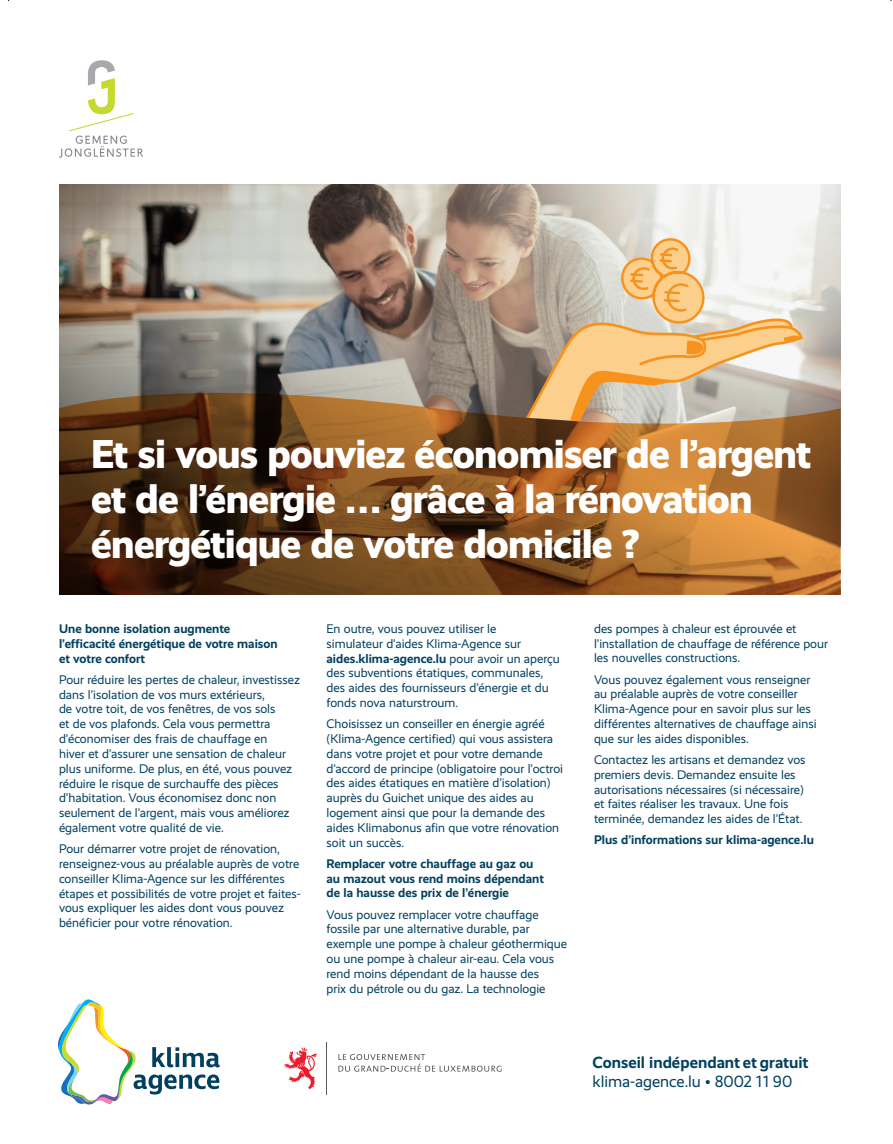
<style>
.page{position:relative;width:893px;height:1144px;background:#fff}
.page>*{position:absolute;margin:0;border:0;box-sizing:border-box;transform-origin:0 0}
.t1{font:800 40.5px/44.5px "Realist";letter-spacing:-.02em;color:#fff}
.t2{font:700 16.35px/19.2px "Realist";color:#02405f}
.t3{font:12.6px/14.9px "Realist";color:#02405f}
.t4{font:700 12.6px/14.9px "Realist";color:#02405f}
.s1{font-weight:700}
.s2{font-weight:400}
</style>
<div class="page">
<svg style="left:59px;top:60px;width:84px;height:98px"></svg>
<hr style="left:326px;top:1042px;width:1px;height:53px;background:#5a5a5d">
<svg style="left:284px;top:1047px;width:33px;height:42px"></svg>
<svg style="left:338px;top:1054px;width:164px;height:18px"></svg>
<svg style="left:58px;top:999px;width:162px;height:106px"></svg>
<img style="left:59px;top:184px;width:781px;height:80px">
<img style="left:59px;top:264px;width:781px;height:331px">
<svg style="left:525px;top:233px;width:278px;height:193px"></svg>
<p class="t1" style="left:91px;top:432px;width:722px">Et si vous pouviez économiser de l’argent et de l’énergie … grâce à la rénovation énergétique de votre domicile ?</p>
<p class="t4" style="left:59px;top:621px;width:220px">Une bonne isolation augmente l’efficacité énergétique de votre maison et votre confort</p>
<p class="t3" style="left:59px;top:672px;width:242px">Pour réduire les pertes de chaleur, investissez dans l’isolation de vos murs extérieurs,<br>de votre toit, de vos fenêtres, de vos sols<br>et de vos plafonds. Cela vous permettra d’économiser des frais de chauffage en<br>hiver et d’assurer une sensation de chaleur plus uniforme. De plus, en été, vous pouvez réduire le risque de surchauffe des pièces d’habitation. Vous économisez donc non seulement de l’argent, mais vous améliorez également votre qualité de vie.</p>
<p class="t3" style="left:59px;top:841px;width:243px">Pour démarrer votre projet de rénovation, renseignez-vous au préalable auprès de votre conseiller Klima-Agence sur les différentes étapes et possibilités de votre projet et faites&shy;vous expliquer les aides dont vous pouvez bénéficier pour votre rénovation.</p>
<p class="t3" style="left:327px;top:621px;width:235px">En outre, vous pouvez utiliser le<br>simulateur d’aides Klima-Agence sur <span class="s1">aides.klima-agence.lu</span> pour avoir un aperçu des subventions étatiques, communales, des aides des fournisseurs d’énergie et du fonds nova naturstroum.</p>
<p class="t3" style="left:327px;top:716px;width:238px">Choisissez un conseiller en énergie agréé (Klima-Agence certified) qui vous assistera dans votre projet et pour votre demande d’accord de principe (obligatoire pour l’octroi des aides étatiques en matière d’isolation) auprès du Guichet unique des aides au logement ainsi que pour la demande des aides Klimabonus afin que votre rénovation soit un succès.</p>
<p class="t4" style="left:327px;top:856px;width:219px">Remplacer votre chauffage au gaz ou au mazout vous rend moins dépendant de la hausse des prix de l’énergie</p>
<p class="t3" style="left:327px;top:907px;width:242px">Vous pouvez remplacer votre chauffage fossile par une alternative durable, par exemple une pompe à chaleur géothermique ou une pompe à chaleur air-eau. Cela vous rend moins dépendant de la hausse des<br>prix du pétrole ou du gaz. La technologie</p>
<p class="t3" style="left:594px;top:621px;width:236px">des pompes à chaleur est éprouvée et l’installation de chauffage de référence pour les nouvelles constructions.</p>
<p class="t3" style="left:594px;top:672px;width:224px">Vous pouvez également vous renseigner au préalable auprès de votre conseiller Klima-Agence pour en savoir plus sur les différentes alternatives de chauffage ainsi que sur les aides disponibles.</p>
<p class="t3" style="left:594px;top:752px;width:213px">Contactez les artisans et demandez vos premiers devis. Demandez ensuite les autorisations nécessaires (si nécessaire) et faites réaliser les travaux. Une fois terminée, demandez les aides de l’État.</p>
<p class="t4" style="left:594px;top:833px;width:221px">Plus d’informations sur klima-agence.lu</p>
<p class="t2" style="left:593px;top:1052px;width:217px">Conseil indépendant et gratuit <span class="s2">klima-agence.lu • 8002 11 90</span></p>
</div>
